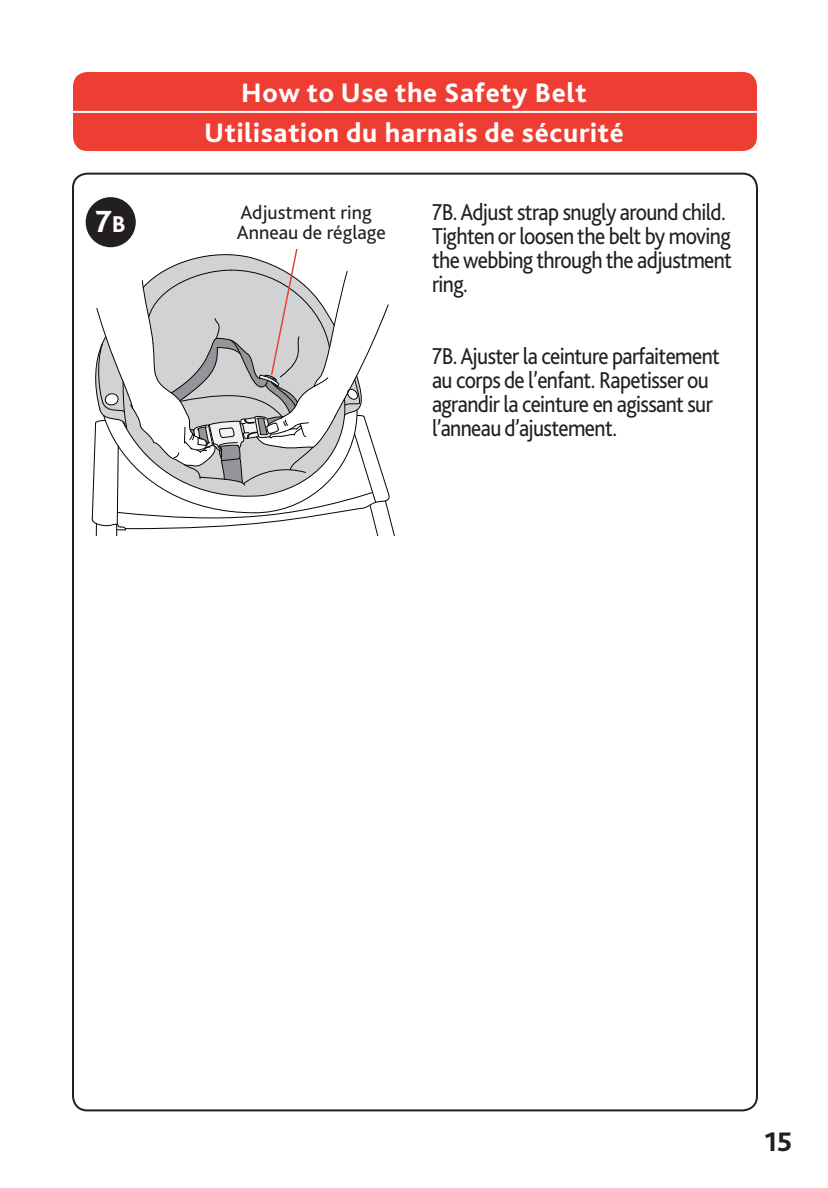
<style>
.page{position:relative;width:828px;height:1188px;background:#fff}
.page>*{position:absolute;margin:0;border:0;box-sizing:border-box;transform-origin:0 0}
.t1{font:800 32px "Bliss 2";color:#fff}
.t2{font:800 28px/40px "Bliss 2";letter-spacing:.025em;color:#fff;text-align:center}
.t3{font:800 28px "Bliss 2";color:#231f20}
.t4{font:24px/24px "Bliss 2";letter-spacing:-.03em;color:#231f20;scale:.9 1}
.t5{font:20px/20px "Bliss 2";color:#231f20}
.s1{font-size:24px}
</style>
<div class="page">
<div style="left:73px;top:72px;width:684px;height:79px;background:#ee3e34;border-radius:14px"></div>
<hr style="left:64px;top:111px;width:728px;height:2px;background:#fff">
<div style="left:86px;top:197px;width:50px;height:50px;background:#231f20;border-radius:50%"></div>
<svg style="left:92px;top:245px;width:303px;height:290px"></svg>
<div style="left:237px;top:201px;width:161px;height:48px;background:#fff"></div>
<p class="t2" style="left:204px;top:72px;width:421px">How to Use the Safety Belt<br>Utilisation du harnais de sécurité</p>
<h1 class="t1" style="left:95px;top:201px;width:32px">7<span class="s1">B</span></h1>
<p class="t5" style="left:237px;top:202px;width:151px">Adjustment ring<br>Anneau de réglage</p>
<p class="t4" style="left:432px;top:200px;width:335px">7B. Adjust strap snugly around child.<br>Tighten or loosen the belt by moving the webbing through the adjustment ring.</p>
<p class="t4" style="left:432px;top:344px;width:322px">7B. Ajuster la ceinture parfaitement au corps de l’enfant. Rapetisser ou agrandir la ceinture en agissant sur l’anneau d’ajustement.</p>
<p class="t3" style="left:764px;top:1124px;width:29px">15</p>
</div>
